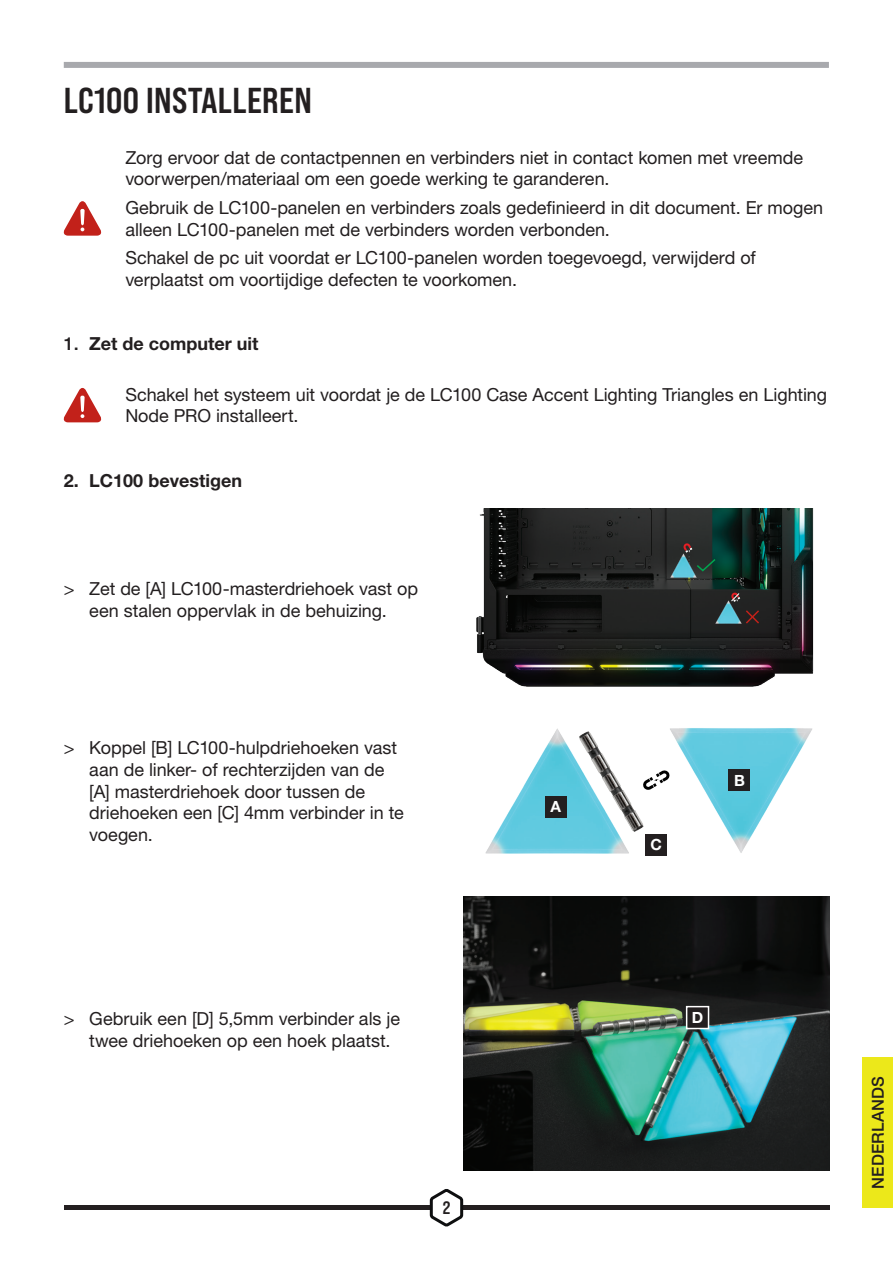
<style>
.page{position:relative;width:893px;height:1263px;background:#fff}
.page>*{position:absolute;margin:0;border:0;box-sizing:border-box;transform-origin:0 0}
.t1{font:36px "Bebas Neue Pro Sm E Bd";letter-spacing:.01em;color:#231f20}
.Bullet_Para_Style{font:18px/21.6px "Helvetica Neue LT Pro";letter-spacing:-.005em;color:#231f20}
.t2{font:700 18px "Helvetica Neue LT Pro";color:#231f20}
.t3{font:18px "Bebas Neue Pro Sm E Bd";color:#231f20}
.t4{font:500 16.5px "Helvetica Neue LT Pro";letter-spacing:.01em;color:#231f20}
.Bodycopy__S_6pt___L{font:700 15.45px "Helvetica Neue LT Pro";color:#fff}
.s1{font-weight:500}
</style>
<div class="page">
<div style="left:863px;top:1057px;width:30px;height:151px;background:#ece81a"></div>
<div style="left:64px;top:1205px;width:766px;height:5px;background:#231f20"></div>
<svg style="left:429px;top:1189px;width:35px;height:38px"></svg>
<img style="left:476px;top:509px;width:338px;height:178px">
<img style="left:715px;top:600px;width:27px;height:23px">
<img style="left:670px;top:553px;width:27px;height:24px">
<svg style="left:744px;top:609px;width:17px;height:16px"></svg>
<svg style="left:683px;top:543px;width:34px;height:30px"></svg>
<svg style="left:731px;top:592px;width:9px;height:10px"></svg>
<img style="left:463px;top:896px;width:366px;height:275px">
<div style="left:687px;top:1007px;width:21px;height:21px;background:#231f20"></div>
<div style="left:686px;top:1006px;width:23px;height:23px;border:2px solid #fff"></div>
<img style="left:670px;top:728px;width:142px;height:125px">
<img style="left:485px;top:728px;width:159px;height:126px">
<div style="left:545px;top:796px;width:22px;height:22px;background:#231f20"></div>
<div style="left:645px;top:834px;width:22px;height:21px;background:#231f20"></div>
<div style="left:728px;top:769px;width:22px;height:22px;background:#231f20"></div>
<svg style="left:642px;top:770px;width:28px;height:20px"></svg>
<div style="left:64px;top:62px;width:765px;height:6px;background:#a8a9ad"></div>
<svg style="left:64px;top:388px;width:37px;height:34px"></svg>
<svg style="left:64px;top:201px;width:37px;height:35px"></svg>
<p class="t1" style="left:64px;top:79px;width:250px">LC100 INSTALLEREN</p>
<p class="Bullet_Para_Style" style="left:125px;top:146px;width:679px">Zorg ervoor dat de contactpennen en verbinders niet in contact komen met vreemde voorwerpen/materiaal om een goede werking te garanderen.</p>
<p class="Bullet_Para_Style" style="left:125px;top:196px;width:699px">Gebruik de LC100-panelen en verbinders zoals gedefinieerd in dit document. Er mogen alleen LC100-panelen met de verbinders worden verbonden.</p>
<p class="Bullet_Para_Style" style="left:125px;top:247px;width:632px">Schakel de pc uit voordat er LC100-panelen worden toegevoegd, verwijderd of verplaatst om voortijdige defecten te voorkomen.</p>
<p class="t2" style="left:64px;top:333px;width:196px"><span class="s1">1.</span> Zet de computer uit</p>
<p class="Bullet_Para_Style" style="left:125px;top:383px;width:703px">Schakel het systeem uit voordat je de LC100 Case Accent Lighting Triangles en Lighting<br>Node PRO installeert.</p>
<p class="t2" style="left:64px;top:469px;width:180px">2. LC100 bevestigen</p>
<p class="Bullet_Para_Style" style="left:64px;top:578px;width:356px;text-align:center">&gt; Zet de [A] LC100-masterdriehoek vast op een stalen oppervlak in de behuizing.</p>
<p class="Bullet_Para_Style" style="left:89px;top:737px;width:316px;text-indent:-26px">&gt; Koppel [B] LC100-hulpdriehoeken vast aan de linker- of rechterzijden van de [A] masterdriehoek door tussen de driehoeken een [C] 4mm verbinder in te voegen.</p>
<p class="Bodycopy__S_6pt___L" style="left:550px;top:797px;width:12px">A</p>
<p class="Bodycopy__S_6pt___L" style="left:651px;top:835px;width:13px">C</p>
<p class="Bodycopy__S_6pt___L" style="left:734px;top:771px;width:12px">B</p>
<p class="Bullet_Para_Style" style="left:89px;top:1007px;width:312px;text-indent:-26px">&gt; Gebruik een [D] 5,5mm verbinder als je twee driehoeken op een hoek plaatst.</p>
<p class="t3" style="left:443px;top:1197px;width:9px">2</p>
<p class="Bodycopy__S_6pt___L" style="left:692px;top:1008px;width:13px">D</p>
<p class="t4" style="left:868px;top:1189px;width:114px;rotate:-90deg">NEDERLANDS</p>
</div>
